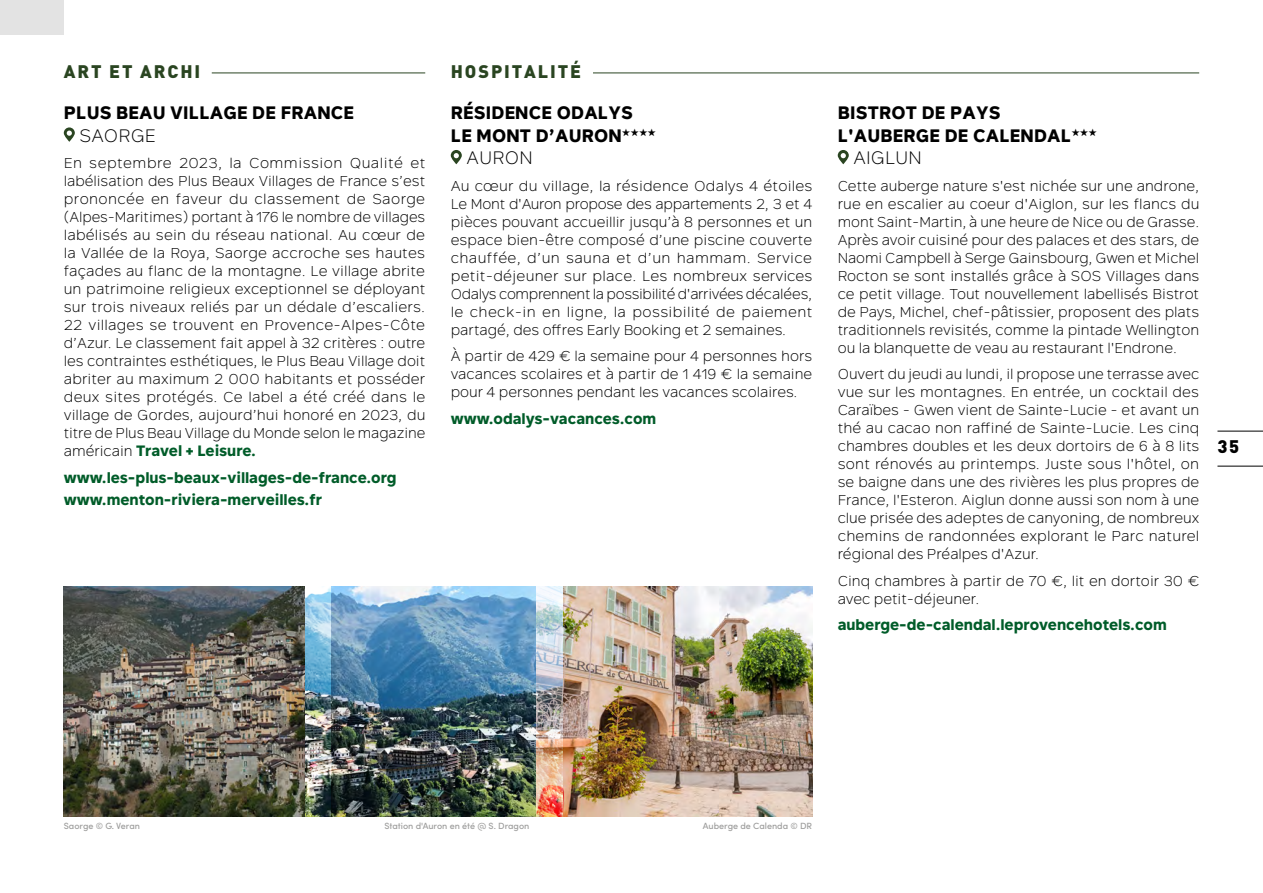
<style>
.page{position:relative;width:1263px;height:893px;background:#fff}
.page>*{position:absolute;margin:0;border:0;box-sizing:border-box;transform-origin:0 0}
.t1{font:700 18px "Rutan";letter-spacing:.01em;color:#000}
.t2{font:900 18px "DINOT";letter-spacing:.105em;color:#2a4521}
.t3{font:300 18px "Rutan";letter-spacing:.01em;color:#000}
.t4{font:900 18px "DINOT";color:#000}
.t5{font:700 15px/26.5px "Rutan";color:#005c29}
.t6{font:300 14.25px/18px "Rutan";color:#000;text-align:justify}
.t7{font:500 9px "Sofia Pro";color:#9d9d9c}
.s1{font-weight:300;font-size:14.25px;color:#000}
</style>
<div class="page">
<svg style="left:64px;top:127px;width:11px;height:15px"></svg>
<svg style="left:451px;top:150px;width:11px;height:14px"></svg>
<svg style="left:838px;top:150px;width:11px;height:14px"></svg>
<img style="left:64px;top:586px;width:241px;height:230px">
<img style="left:331px;top:586px;width:205px;height:230px">
<img style="left:562px;top:586px;width:250px;height:230px">
<img style="left:305px;top:586px;width:26px;height:230px">
<img style="left:536px;top:586px;width:26px;height:230px">
<hr style="left:593px;top:73px;width:606px;height:1px;background:#2a4521">
<hr style="left:212px;top:73px;width:213px;height:1px;background:#2a4521">
<hr style="left:1217px;top:466px;width:46px;height:1px;background:#000">
<hr style="left:1217px;top:431px;width:46px;height:1px;background:#000">
<div style="left:0;top:0;width:64px;height:34px;background:#e3e3e3"></div>
<p class="t2" style="left:64px;top:57px;width:138px">ART ET ARCHI</p>
<p class="t2" style="left:451px;top:57px;width:132px">HOSPITALITÉ</p>
<p class="t1" style="left:64px;top:98px;width:292px">PLUS BEAU VILLAGE DE FRANCE</p>
<p class="t3" style="left:79px;top:121px;width:78px">SAORGE</p>
<p class="t6" style="left:64px;top:153px;width:363px">En septembre 2023, la Commission Qualité et labélisation des Plus Beaux Villages de France s’est prononcée en faveur du classement de Saorge (Alpes-Maritimes) portant à 176 le nombre de villages labélisés au sein du réseau national. Au cœur de la Vallée de la Roya, Saorge accroche ses hautes façades au flanc de la montagne. Le village abrite un patrimoine religieux exceptionnel se déployant sur trois niveaux reliés par un dédale d’escaliers.<br>22 villages se trouvent en Provence-Alpes-Côte d’Azur. Le classement fait appel à 32 critères : outre les contraintes esthétiques, le Plus Beau Village doit abriter au maximum 2 000 habitants et posséder deux sites protégés. Ce label a été créé dans le village de Gordes, aujourd’hui honoré en 2023, du titre de Plus Beau Village du Monde selon le magazine</p>
<p class="t5" style="left:64px;top:437px;width:334px"><span class="s1">américain</span> Travel + Leisure. www.les-plus-beaux-villages-de-france.org</p>
<p class="t5" style="left:64px;top:486px;width:260px">www.menton-riviera-merveilles.fr</p>
<p class="t1" style="left:451px;top:98px;width:184px">RÉSIDENCE ODALYS</p>
<p class="t1" style="left:451px;top:121px;width:207px">LE MONT D’AURON★★★★</p>
<p class="t3" style="left:466px;top:143px;width:68px">AURON</p>
<p class="t6" style="left:451px;top:176px;width:363px">Au cœur du village, la résidence Odalys 4 étoiles Le Mont d'Auron propose des appartements 2, 3 et 4 pièces pouvant accueillir jusqu’à 8 personnes et un espace bien-être composé d’une piscine couverte chauffée, d’un sauna et d’un hammam. Service petit-déjeuner sur place. Les nombreux services Odalys comprennent la possibilité d'arrivées décalées, le check-in en ligne, la possibilité de paiement partagé, des offres Early Booking et 2 semaines.</p>
<p class="t6" style="left:451px;top:346px;width:363px">À partir de 429 € la semaine pour 4 personnes hors vacances scolaires et à partir de 1 419 € la semaine pour 4 personnes pendant les vacances scolaires.</p>
<p class="t5" style="left:451px;top:405px;width:207px">www.odalys-vacances.com</p>
<p class="t1" style="left:838px;top:98px;width:164px">BISTROT DE PAYS</p>
<p class="t1" style="left:838px;top:121px;width:261px">L'AUBERGE DE CALENDAL★★★</p>
<p class="t3" style="left:853px;top:143px;width:70px">AIGLUN</p>
<p class="t6" style="left:838px;top:176px;width:363px">Cette auberge nature s'est nichée sur une androne, rue en escalier au coeur d'Aiglon, sur les flancs du mont Saint-Martin, à une heure de Nice ou de Grasse.<br>Après avoir cuisiné pour des palaces et des stars, de Naomi Campbell à Serge Gainsbourg, Gwen et Michel Rocton se sont installés grâce à SOS Villages dans ce petit village. Tout nouvellement labellisés Bistrot de Pays, Michel, chef-pâtissier, proposent des plats traditionnels revisités, comme la pintade Wellington ou la blanquette de veau au restaurant l'Endrone.</p>
<p class="t6" style="left:838px;top:364px;width:363px">Ouvert du jeudi au lundi, il propose une terrasse avec vue sur les montagnes. En entrée, un cocktail des Caraïbes - Gwen vient de Sainte-Lucie - et avant un thé au cacao non raffiné de Sainte-Lucie. Les cinq chambres doubles et les deux dortoirs de 6 à 8 lits sont rénovés au printemps. Juste sous l'hôtel, on se baigne dans une des rivières les plus propres de France, l'Esteron. Aiglun donne aussi son nom à une clue prisée des adeptes de canyoning, de nombreux chemins de randonnées explorant le Parc naturel régional des Préalpes d'Azur.</p>
<p class="t6" style="left:838px;top:571px;width:363px">Cinq chambres à partir de 70 €, lit en dortoir 30 € avec petit-déjeuner.</p>
<p class="t5" style="left:838px;top:611px;width:331px">auberge-de-calendal.leprovencehotels.com</p>
<p class="t4" style="left:1217px;top:432px;width:23px">35</p>
<p class="t7" style="left:64px;top:819px;width:78px">Saorge © G. Veran</p>
<p class="t7" style="left:384px;top:819px;width:146px">Station d'Auron en été @ S. Dragon</p>
<p class="t7" style="left:703px;top:819px;width:111px">Auberge de Calenda © DR</p>
</div>
